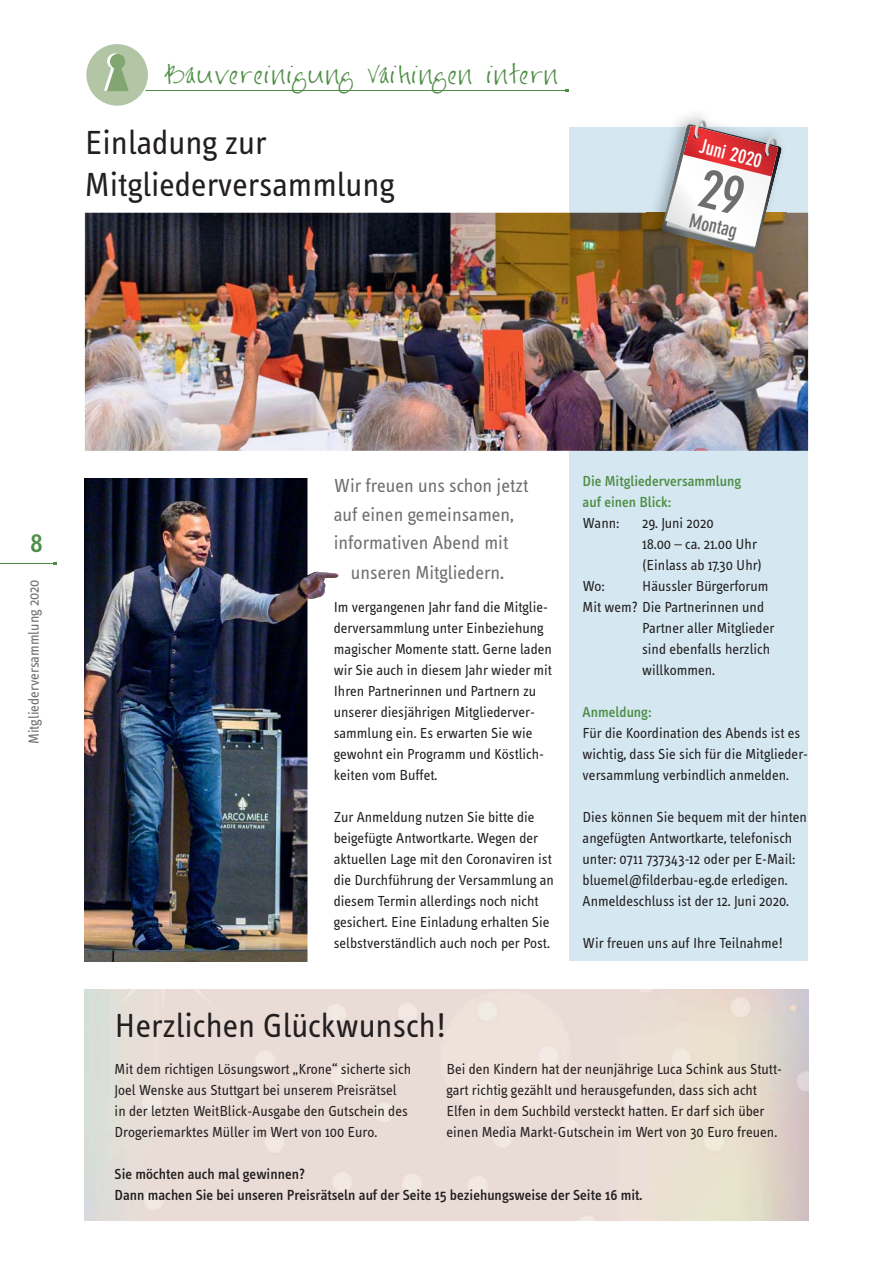
<style>
.page{position:relative;width:893px;height:1263px;background:#fff}
.page>*{position:absolute;margin:0;border:0;box-sizing:border-box;transform-origin:0 0}
.t1{font:34.5px/42px "Info Text";color:#231f20}
.t2{font:500 27px "Info Text";color:#4f8e46}
.t3{font:21px "FG Jayne Print";letter-spacing:.07em;color:#4f8e46}
.t4{font:19.5px/28.5px "Info Text";color:#6d6e70}
.t5{font:700 condensed 19.5px "DIN Neuzeit Grotesk";color:#fff}
.t6{font:700 condensed 19.5px "DIN Neuzeit Grotesk";color:#6d6e70}
.t7{font:15px/21px "Info Text";color:#231f20}
.t8{font:500 15px/21px "Info Text";color:#231f20}
.t9{font:500 15px/21px "Info Text";color:#4f8e46}
.t10{font:15px "Info Text";color:#6d6e70}
.s1{font-size:21px}
</style>
<div class="page">
<div style="left:570px;top:128px;width:238px;height:833px;background:#d5e8f2"></div>
<hr style="left:121px;top:90px;width:446px;height:1px;background:#4f8e46">
<svg style="left:86px;top:44px;width:62px;height:62px"></svg>
<hr style="left:0;top:563px;width:55px;height:1px;background:#4f8e46">
<img style="left:85px;top:213px;width:723px;height:238px">
<img style="left:647px;top:114px;width:139px;height:148px">
<img style="left:85px;top:478px;width:254px;height:483px">
<svg style="left:661px;top:119px;width:121px;height:135px;background:#ceb2af"></svg>
<h3 class="t3" style="left:166px;top:66px;width:394px">Bauvereinigung Vaihingen intern</h3>
<h1 class="t1" style="left:85px;top:124px;width:311px">Einladung zur<br>Mitgliederversammlung</h1>
<h3 class="t5" style="left:702px;top:136px;width:65px;rotate:14deg">Juni 2020</h3>
<h3 class="t6" style="left:692px;top:211px;width:50px;rotate:14deg">Montag</h3>
<h2 class="t2" style="left:30px;top:533px;width:14px">8</h2>
<p class="t10" style="left:28px;top:744px;width:166px;rotate:-90deg">Mitgliederversammlung 2020</p>
<h3 class="t4" style="left:334px;top:473px;width:196px">Wir freuen uns schon jetzt auf einen gemeinsamen, informativen Abend mit</h3>
<h3 class="t4" style="left:351px;top:560px;width:155px">unseren Mitgliedern<span class="s1">.</span></h3>
<p class="t7" style="left:334px;top:597px;width:220px">Im vergangenen Jahr fand die Mitglie&shy;derversammlung unter Einbeziehung magischer Momente statt. Gerne laden wir Sie auch in diesem Jahr wieder mit Ihren Partnerinnen und Partnern zu unserer diesjährigen Mitgliederver&shy;sammlung ein. Es erwarten Sie wie gewohnt ein Programm und Köstlich&shy;keiten vom Buffet.</p>
<p class="t7" style="left:334px;top:807px;width:222px">Zur Anmeldung nutzen Sie bitte die beigefügte Antwortkarte. Wegen der aktuellen Lage mit den Coronaviren ist die Durchführung der Versammlung an diesem Termin allerdings noch nicht gesichert. Eine Einladung erhalten Sie selbstverständlich auch noch per Post.</p>
<p class="t9" style="left:582px;top:471px;width:160px">Die Mitgliederversammlung auf einen Blick:</p>
<p class="t7" style="left:582px;top:513px;width:38px">Wann:</p>
<p class="t7" style="left:642px;top:513px;width:121px">29. Juni 2020<br>18.00 – ca. 21.00 Uhr (Einlass ab 17.30 Uhr)</p>
<p class="t7" style="left:582px;top:576px;width:24px">Wo:</p>
<p class="t7" style="left:642px;top:576px;width:128px">Häussler Bürgerforum</p>
<p class="t7" style="left:582px;top:597px;width:183px">Mit wem? Die Partnerinnen und</p>
<p class="t7" style="left:642px;top:618px;width:133px">Partner aller Mitglieder</p>
<p class="t7" style="left:642px;top:639px;width:129px">sind ebenfalls herzlich</p>
<p class="t7" style="left:642px;top:660px;width:74px">willkommen.</p>
<p class="t9" style="left:582px;top:702px;width:70px">Anmeldung:</p>
<p class="t7" style="left:582px;top:723px;width:227px">Für die Koordination des Abends ist es wichtig, dass Sie sich für die Mitglieder&shy;versammlung verbindlich anmelden.</p>
<p class="t7" style="left:582px;top:807px;width:226px">Dies können Sie bequem mit der hinten angefügten Antwortkarte, telefonisch unter: 0711 737343-12 oder per E-Mail: bluemel@filderbau-eg.de erledigen.<br>Anmeldeschluss ist der 12. Juni 2020.</p>
<p class="t7" style="left:582px;top:933px;width:202px">Wir freuen uns auf Ihre Teilnahme!</p>
<h1 class="t1" style="left:115px;top:1007px;width:334px">Herzlichen Glückwunsch!</h1>
<p class="t7" style="left:115px;top:1059px;width:298px">Mit dem richtigen Lösungswort „Krone“ sicherte sich Joel Wenske aus Stuttgart bei unserem Preisrätsel in der letzten WeitBlick-Ausgabe den Gutschein des Drogeriemarktes Müller im Wert von 100 Euro.</p>
<p class="t7" style="left:446px;top:1059px;width:337px">Bei den Kindern hat der neunjährige Luca Schink aus Stutt&shy;gart richtig gezählt und herausgefunden, dass sich acht Elfen in dem Suchbild versteckt hatten. Er darf sich über einen Media Markt-Gutschein im Wert von 30 Euro freuen.</p>
<p class="t8" style="left:115px;top:1164px;width:529px">Sie möchten auch mal gewinnen?<br>Dann machen Sie bei unseren Preisrätseln auf der Seite 15 beziehungsweise der Seite 16 mit.</p>
</div>
